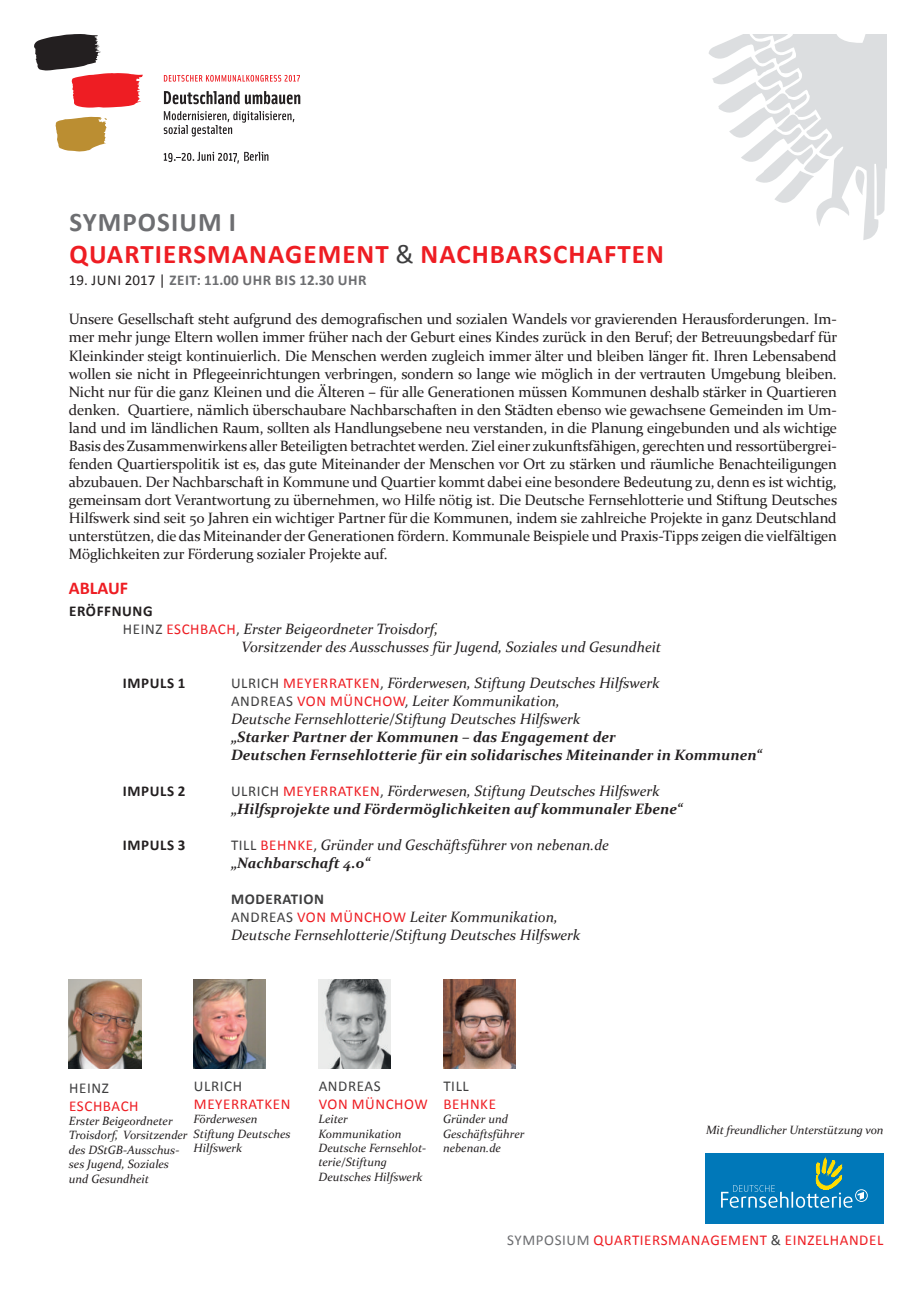
<style>
.page{position:relative;width:919px;height:1289px;background:#fff}
.page>*{position:absolute;margin:0;border:0;box-sizing:border-box;transform-origin:0 0}
.t1{font:700 27px/32.4px "Calibri";letter-spacing:.04em;color:#ee1d23}
.t2{font:700 18px "Calibri";color:#ee1d23}
.t3{font:15px/18px "Constantia";letter-spacing:-.01em;color:#231f20;text-align:justify}
.t4{font:italic 15px/18px "Constantia";color:#231f20}
.t5{font:italic 700 15px/18px "Constantia";color:#231f20}
.t6{font:15px "Calibri";letter-spacing:.04em;color:#ee1d23}
.t7{font:700 15px "Calibri";letter-spacing:.04em;color:#6d6e71}
.t8{font:700 15px "Calibri";letter-spacing:.04em;color:#231f20}
.t9{font:15px "Calibri";letter-spacing:.04em;color:#3e3e3f}
.t10{font:700 15px "Calibri";letter-spacing:.04em;color:#3e3e3f}
.t11{font:italic 12px/14.4px "Constantia";color:#231f20}
.s1{color:#6d6e71}
.s2{font-weight:400;color:#3e3e3f}
.s3{font-weight:400;color:#231f20}
.s4{font-family:"Calibri";font-style:normal;color:#3e3e3f}
.s5{font-family:"Calibri";font-style:normal;color:#ee1d23}
.s6{font-family:"Calibri";font-weight:400;font-style:normal;color:#3e3e3f}
.s7{font-family:"Calibri";font-weight:400;font-style:normal;color:#ee1d23}
.s8{font-weight:400}
.s9{font-weight:700}
.s10{color:#3e3e3f}
</style>
<div class="page">
<svg style="left:709px;top:34px;width:177px;height:206px"></svg>
<svg style="left:34px;top:34px;width:109px;height:74px"></svg>
<svg style="left:55px;top:117px;width:52px;height:35px"></svg>
<svg style="left:164px;top:75px;width:136px;height:7px"></svg>
<svg style="left:164px;top:91px;width:136px;height:13px"></svg>
<svg style="left:164px;top:111px;width:130px;height:25px"></svg>
<svg style="left:164px;top:152px;width:104px;height:12px"></svg>
<div style="left:705px;top:1152px;width:178px;height:71px;background:#0078b9"></div>
<svg style="left:721px;top:1159px;width:146px;height:48px"></svg>
<img style="left:194px;top:979px;width:72px;height:89px">
<img style="left:318px;top:979px;width:72px;height:89px">
<img style="left:443px;top:979px;width:72px;height:89px">
<img style="left:69px;top:979px;width:72px;height:89px">
<h1 class="t1" style="left:69px;top:205px;width:596px"><span class="s1">SYMPOSIUM I<br></span>QUARTIERSMANAGEMENT <span class="s2">&amp;</span> NACHBARSCHAFTEN</h1>
<p class="t7" style="left:69px;top:273px;width:299px"><span class="s3">19. JUNI 2017 |</span> ZEIT: 11.00 UHR BIS 12.30 UHR</p>
<p class="t3" style="left:69px;top:310px;width:769px">Unsere Gesellschaft steht aufgrund des demograischen und sozialen Wandels vor gravierenden Herausforderungen. Im&shy;mer mehr junge Eltern wollen immer früher nach der Geburt eines Kindes zurück in den Beruf; der Betreuungsbedarf für Kleinkinder steigt kontinuierlich. Die Menschen werden zugleich immer älter und bleiben länger it. Ihren Lebensabend wollen sie nicht in Plegeeinrichtungen verbringen, sondern so lange wie möglich in der vertrauten Umgebung bleiben.<br>Nicht nur für die ganz Kleinen und die Älteren – für alle Generationen müssen Kommunen deshalb stärker in Quartieren denken. Quartiere, nämlich überschaubare Nachbarschaften in den Städten ebenso wie gewachsene Gemeinden im Um&shy;land und im ländlichen Raum, sollten als Handlungsebene neu verstanden, in die Planung eingebunden und als wichtige Basis des Zusammenwirkens aller Beteiligten betrachtet werden. Ziel einer zukunftsfähigen, gerechten und ressortübergrei&shy;fenden Quartierspolitik ist es, das gute Miteinander der Menschen vor Ort zu stärken und räumliche Benachteiligungen abzubauen. Der Nachbarschaft in Kommune und Quartier kommt dabei eine besondere Bedeutung zu, denn es ist wichtig, gemeinsam dort Verantwortung zu übernehmen, wo Hilfe nötig ist. Die Deutsche Fernsehlotterie und Stiftung Deutsches Hilfswerk sind seit 50 Jahren ein wichtiger Partner für die Kommunen, indem sie zahlreiche Projekte in ganz Deutschland unterstützen, die das Miteinander der Generationen fördern. Kommunale Beispiele und Praxis-Tipps zeigen die vielfältigen Möglichkeiten zur Förderung sozialer Projekte auf.</p>
<p class="t2" style="left:69px;top:579px;width:61px">ABLAUF</p>
<p class="t8" style="left:69px;top:603px;width:85px">ERÖFFNUNG</p>
<p class="t4" style="left:241px;top:619px;width:421px;text-indent:-118px"><span class="s4">HEINZ</span> <span class="s5">ESCHBACH</span><span class="s4">,</span> Erster Beigeordneter Troisdorf,<br>Vorsitzender des Ausschusses für Jugend, Soziales und Gesundheit</p>
<p class="t8" style="left:123px;top:675px;width:64px">IMPULS 1</p>
<p class="t4" style="left:231px;top:673px;width:430px"><span class="s4">ULRICH</span> <span class="s5">MEYERRATKEN</span><span class="s4">,</span> Förderwesen, Stiftung Deutsches Hilfswerk<br><span class="s4">ANDREAS</span> <span class="s5">VON MÜNCHOW</span><span class="s4">,</span> Leiter Kommunikation,<br>Deutsche Fernsehlotterie/Stiftung Deutsches Hilfswerk</p>
<p class="t5" style="left:231px;top:729px;width:532px">„Starker Partner der Kommunen – das Engagement der<br>Deutschen Fernsehlotterie für ein solidarisches Miteinander in Kommunen“</p>
<p class="t8" style="left:123px;top:783px;width:64px">IMPULS 2</p>
<p class="t5" style="left:231px;top:783px;width:453px"><span class="s6">ULRICH</span> <span class="s7">MEYERRATKEN</span><span class="s6">,</span> <span class="s8">Förderwesen, Stiftung Deutsches Hilfswerk </span>„Hilfsprojekte und Fördermöglichkeiten auf kommunaler Ebene“</p>
<p class="t8" style="left:123px;top:837px;width:64px">IMPULS 3</p>
<p class="t4" style="left:231px;top:835px;width:379px"><span class="s4">TILL</span> <span class="s5">BEHNKE</span><span class="s4">,</span> Gründer und Geschäftsführer von nebenan.de <span class="s9">„Nachbarschaft 4.0“</span></p>
<p class="t10" style="left:231px;top:891px;width:95px">MODERATION</p>
<p class="t4" style="left:231px;top:909px;width:351px"><span class="s4">ANDREAS</span> <span class="s5">VON MÜNCHOW</span> Leiter Kommunikation,<br>Deutsche Fernsehlotterie/Stiftung Deutsches Hilfswerk</p>
<p class="t9" style="left:194px;top:1078px;width:50px">ULRICH</p>
<p class="t6" style="left:194px;top:1096px;width:98px">MEYERRATKEN</p>
<p class="t11" style="left:194px;top:1111px;width:98px">Förderwesen<br>Stiftung Deutsches<br>Hilfswerk</p>
<p class="t9" style="left:69px;top:1080px;width:41px">HEINZ</p>
<p class="t6" style="left:69px;top:1098px;width:71px">ESCHBACH</p>
<p class="t11" style="left:69px;top:1114px;width:120px">Erster Beigeordneter<br>Troisdorf, Vorsitzender des DStGB-Ausschus&shy;ses Jugend, Soziales und Gesundheit</p>
<p class="t9" style="left:318px;top:1078px;width:63px">ANDREAS</p>
<p class="t6" style="left:318px;top:1096px;width:111px">VON MÜNCHOW</p>
<p class="t11" style="left:318px;top:1112px;width:109px">Leiter<br>Kommunikation<br>Deutsche Fernsehlot&shy;terie/Stiftung<br>Deutsches Hilfswerk</p>
<p class="t9" style="left:443px;top:1078px;width:27px">TILL</p>
<p class="t6" style="left:443px;top:1096px;width:54px">BEHNKE</p>
<p class="t11" style="left:443px;top:1112px;width:83px">Gründer und<br>Geschäftsführer nebenan.de</p>
<p class="t11" style="left:706px;top:1122px;width:179px">Mit freundlicher Unterstützung von</p>
<p class="t6" style="left:507px;top:1232px;width:377px"><span class="s1">SYMPOSIUM</span> QUARTIERSMANAGEMENT <span class="s10">&amp;</span> EINZELHANDEL</p>
</div>
